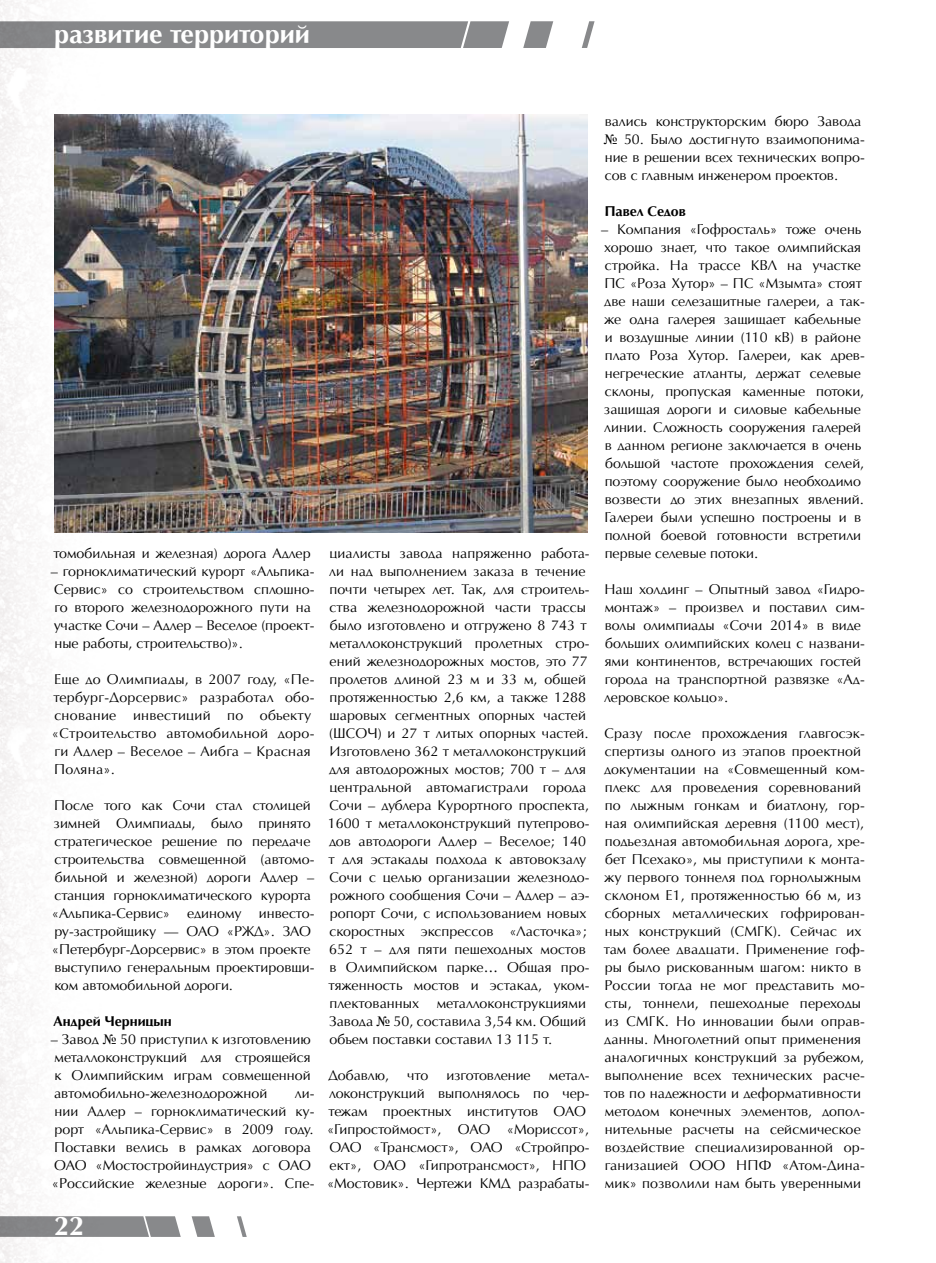
<style>
.page{position:relative;width:936px;height:1263px;background:#fff}
.page>*{position:absolute;margin:0;border:0;box-sizing:border-box;transform-origin:0 0}
.t1{font:700 27px "AG Opus High Resolution";color:#fff}
.t2{font:14.25px/18px "AG Opus High Resolution";color:#000}
.t3{font:14.25px/18px "AG Opus High Resolution";letter-spacing:.02em;color:#000}
.t4{font:700 14.25px "AG Opus High Resolution";color:#000}
.s1{font-family:"Times New Roman"}
</style>
<div class="page">
<img style="left:0;top:0;width:140px;height:1263px">
<svg style="left:0;top:21px;width:594px;height:27px;background:#959697"></svg>
<svg style="left:0;top:1216px;width:247px;height:21px"></svg>
<img style="left:54px;top:115px;width:533px;height:417px">
<h1 class="t1" style="left:54px;top:18px;width:257px">развитие территорий</h1>
<p class="t2" style="left:53px;top:544px;width:259px">томобильная и железная) дорога Адлер</p>
<p class="t2" style="left:51px;top:562px;width:265px">– горноклиматический курорт «Альпика-Сервис» со строительством сплошно&shy;го второго железнодорожного пути на участке Сочи – Адлер – Веселое (проект&shy;ные работы, строительство)».</p>
<p class="t3" style="left:52px;top:670px;width:264px">Еще до Олимпиады, в 2007 году, «Пе&shy;тербург-Дорсервис» разработал обо&shy;снование инвестиций по объекту «Строительство автомобильной доро&shy;ги Адлер – Веселое – Аибга – Красная<br>Поляна».</p>
<p class="t2" style="left:52px;top:796px;width:264px">После того как Сочи стал столицей зимней Олимпиады, было принято стратегическое решение по передаче строительства совмещенной (автомо&shy;бильной и железной) дороги Адлер – станция горноклиматического курорта «Альпика-Сервис» единому инвесто&shy;ру-застройщику — ОАО «РЖД». ЗАО «Петербург-Дорсервис» в этом проекте выступило генеральным проектировщи&shy;ком автомобильной дороги.</p>
<p class="t4" style="left:53px;top:1013px;width:120px">Андрей Черницын</p>
<p class="t2" style="left:51px;top:1030px;width:261px;text-align:justify">– Завод <span class="s1">№</span> 50 приступил к изготовлению металлоконструкций для строящейся к Олимпийским играм совмещенной автомобильно-железнодорожной</p>
<p class="t2" style="left:52px;top:1084px;width:264px;text-indent:243px">ли&shy;нии Адлер – горноклиматический ку&shy;рорт «Альпика-Сервис» в 2009 году.<br>Поставки велись в рамках договора<br>ОАО «Мостостройиндустрия» с ОАО «Российские железные дороги». Спе-</p>
<h1 class="t1" style="left:54px;top:1210px;width:32px">22</h1>
<p class="t2" style="left:328px;top:544px;width:263px">циалисты завода напряженно работа&shy;ли над выполнением заказа в течение почти четырех лет. Так, для строитель&shy;ства железнодорожной части трассы было изготовлено и отгружено 8 743 т металлоконструкций пролетных стро&shy;ений железнодорожных мостов, это 77 пролетов длиной 23 м и 33 м, общей протяженностью 2,6 км, а также 1288 шаровых сегментных опорных частей (ШСОЧ) и 27 т литых опорных частей.<br>Изготовлено 362 т металлоконструкций для автодорожных мостов; 700 т – для центральной автомагистрали города Сочи – дублера Курортного проспекта, 1600 т металлоконструкций путепрово&shy;дов автодороги Адлер – Веселое; 140 т для эстакады подхода к автовокзалу Сочи с целью организации железнодо&shy;рожного сообщения Сочи – Адлер – аэ&shy;ропорт Сочи, с использованием новых скоростных экспрессов «Ласточка»; 652 т – для пяти пешеходных мостов в Олимпийском парке… Общая про&shy;тяженность мостов и эстакад, уком&shy;плектованных металлоконструкциями Завода <span class="s1">№</span> 50, составила 3,54 км. Общий объем поставки составил 13 115 т.</p>
<p class="t2" style="left:328px;top:1066px;width:62px">Добавлю,</p>
<p class="t2" style="left:407px;top:1066px;width:23px">что</p>
<p class="t2" style="left:446px;top:1066px;width:86px">изготовление</p>
<p class="t2" style="left:327px;top:1066px;width:264px;text-indent:222px">метал&shy;локонструкций выполнялось по чер&shy;тежам проектных институтов ОАО «Гипростоймост», ОАО «Мориссот»,<br>ОАО «Трансмост», ОАО «Стройпро&shy;ект», ОАО «Гипротрансмост», НПО «Мостовик». Чертежи КМД разрабаты-</p>
<p class="t2" style="left:604px;top:112px;width:262px">вались конструкторским бюро Завода <span class="s1">№</span> 50. Было достигнуто взаимопонима&shy;ние в решении всех технических вопро&shy;сов с главным инженером проектов.</p>
<p class="t4" style="left:604px;top:203px;width:83px">Павел Седов</p>
<p class="t2" style="left:601px;top:220px;width:265px">– Компания «Гофросталь» тоже очень хорошо знает, что такое олимпийская стройка. На трассе КВЛ на участке ПС «Роза Хутор» – ПС «Мзымта» стоят две наши селезащитные галереи, а так&shy;же одна галерея защищает кабельные и воздушные линии (110 кВ) в районе плато Роза Хутор. Галереи, как древ&shy;негреческие атланты, держат селевые склоны, пропуская каменные потоки, защищая дороги и силовые кабельные линии. Сложность сооружения галерей в данном регионе заключается в очень большой частоте прохождения селей, поэтому сооружение было необходимо возвести до этих внезапных явлений.<br>Галереи были успешно построены и в полной боевой готовности встретили первые селевые потоки.</p>
<p class="t2" style="left:604px;top:580px;width:262px">Наш холдинг – Опытный завод «Гидро&shy;монтаж» – произвел и поставил сим&shy;волы олимпиады «Сочи 2014» в виде больших олимпийских колец с названи&shy;ями континентов, встречающих гостей города на транспортной развязке «Ад&shy;леровское кольцо».</p>
<p class="t2" style="left:603px;top:724px;width:262px">Сразу после прохождения главгосэк&shy;спертизы одного из этапов проектной документации на «Совмещенный ком&shy;плекс для проведения соревнований по лыжным гонкам и биатлону, гор&shy;ная олимпийская деревня (1100 мест), подъездная автомобильная дорога, хре&shy;бет Псехако», мы приступили к монта&shy;жу первого тоннеля под горнолыжным склоном Е1, протяженностью 66 м, из сборных металлических гофрирован&shy;ных конструкций (СМГК). Сейчас их там более двадцати. Применение гоф&shy;ры было рискованным шагом: никто в России тогда не мог представить мо&shy;сты, тоннели, пешеходные переходы из СМГК. Но инновации были оправ&shy;данны. Многолетний опыт применения аналогичных конструкций за рубежом, выполнение всех технических расче&shy;тов по надежности и деформативности методом конечных элементов, допол&shy;нительные расчеты на сейсмическое воздействие специализированной ор&shy;ганизацией ООО НПФ «Атом-Дина&shy;мик» позволили нам быть уверенными</p>
</div>
